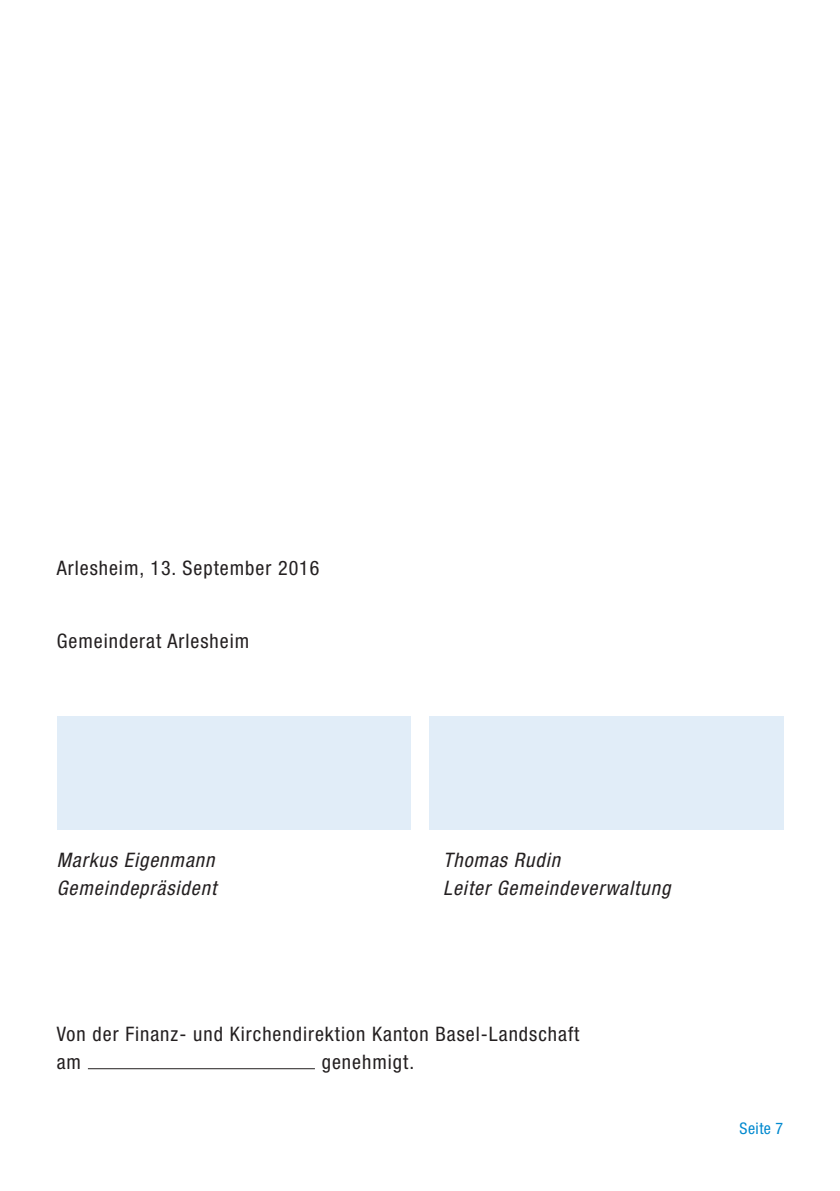
<style>
.page{position:relative;width:840px;height:1191px;background:#fff}
.page>*{position:absolute;margin:0;border:0;box-sizing:border-box;transform-origin:0 0}
.t1{font:condensed 20px/28px "Helvetica Neue LT Std";letter-spacing:.05em;color:#231f20}
.t2{font:italic condensed 20px "Helvetica Neue LT Std";letter-spacing:.05em;color:#231f20}
.t3{font:condensed 16px "Helvetica Neue LT Std";letter-spacing:.03em;color:#0089cf}
</style>
<div class="page">
<div style="left:57px;top:716px;width:725px;height:114px;background:#e1edf8"></div>
<div style="left:411px;top:708px;width:17px;height:129px;background:#fff"></div>
<hr style="left:88px;top:1068px;width:227px;height:1px;background:#231f20">
<p class="t1" style="left:57px;top:553px;width:264px">Arlesheim, 13. September 2016</p>
<p class="t1" style="left:57px;top:626px;width:194px">Gemeinderat Arlesheim</p>
<p class="t2" style="left:57px;top:848px;width:159px">Markus Eigenmann</p>
<p class="t2" style="left:443px;top:848px;width:118px">Thomas Rudin</p>
<p class="t2" style="left:57px;top:876px;width:161px">Gemeindepräsident</p>
<p class="t2" style="left:443px;top:876px;width:228px">Leiter Gemeindeverwaltung</p>
<p class="t1" style="left:57px;top:1020px;width:524px">Von der Finanz- und Kirchendirektion Kanton Basel-Landschaft am</p>
<p class="t1" style="left:321px;top:1048px;width:94px">genehmigt.</p>
<p class="t3" style="left:739px;top:1119px;width:45px">Seite 7</p>
</div>
